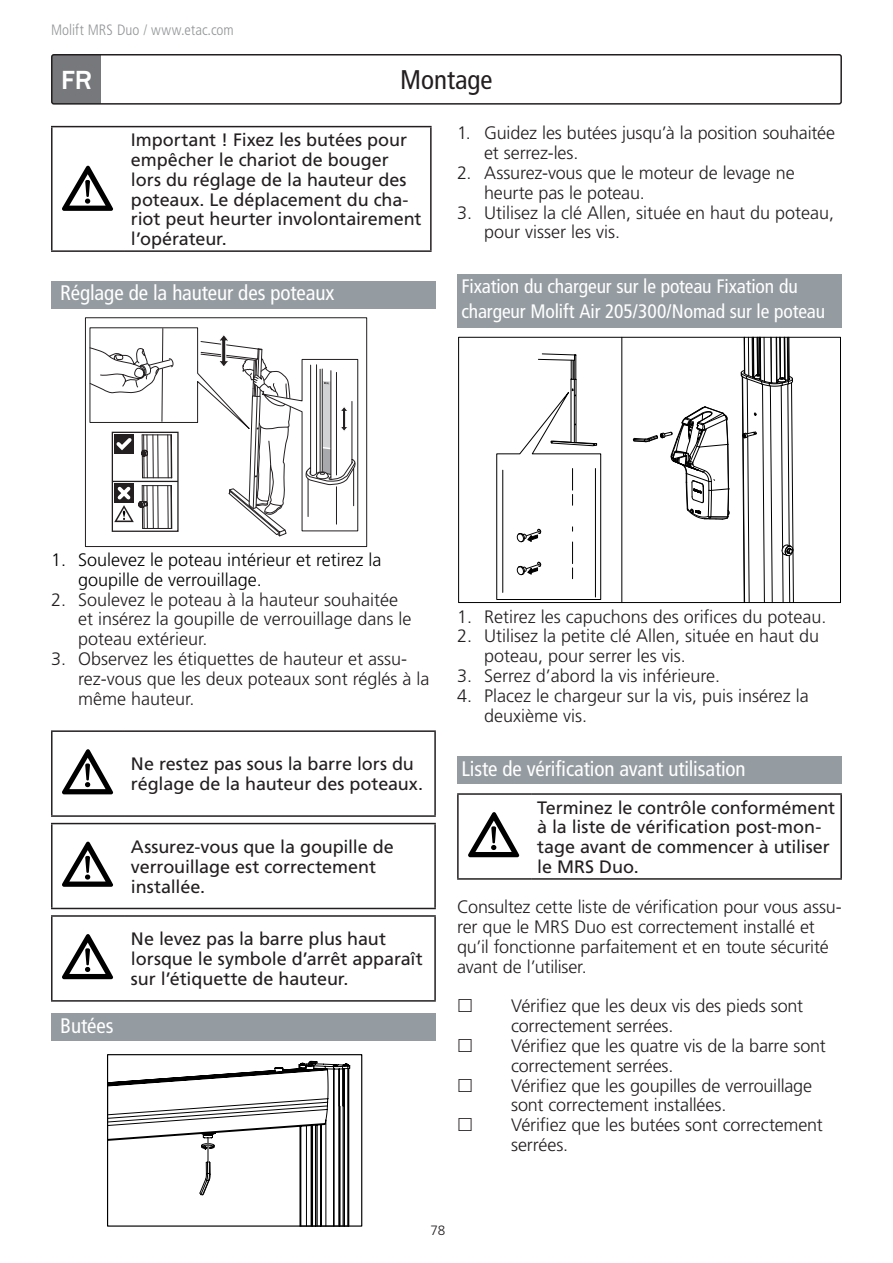
<style>
.page{position:relative;width:893px;height:1263px;background:#fff}
.page>*{position:absolute;margin:0;border:0;box-sizing:border-box;transform-origin:0 0}
.Chapter_header{font:condensed 27px "Frutiger LT Pro";color:#231f20}
.t1{font:500 27px "Franklin Gothic";color:#fff}
.Paragraph_header_-_on_grey_ruler{font:condensed 21px "Frutiger LT Pro";letter-spacing:-.005em;color:#fff}
.Paragraph_header_-_on_gray_ruler_-_3_lin{font:condensed 19.5px/25.2px "Frutiger LT Pro";letter-spacing:-.005em;color:#fff}
.Body_text{font:300 18px/19.8px "Frutiger LT Pro";color:#231f20}
.Body_text-2{font:18px/19.8px "Frutiger LT Pro";letter-spacing:-.005em;color:#231f20}
.t2{font:300 18px/19.8px "Frutiger LT Pro";color:#000}
.t3{font:300 condensed 15px "Frutiger LT Pro";letter-spacing:.005em;color:#939598}
.t4{font:300 13.5px "Frutiger LT Pro";color:#231f20}
</style>
<div class="page">
<div style="left:52px;top:55px;width:49px;height:49px;background:#76787b"></div>
<div style="left:51px;top:54px;width:791px;height:51px;border:2px solid #231f20;border-radius:2px"></div>
<div style="left:51px;top:281px;width:385px;height:27px;background:#959ca1"></div>
<div style="left:51px;top:1013px;width:385px;height:28px;background:#959ca1"></div>
<hr style="left:51px;top:126px;width:74px;height:1px;background:#231f20">
<hr style="left:51px;top:127px;width:2px;height:123px;background:#231f20">
<hr style="left:125px;top:126px;width:307px;height:1px;background:#231f20">
<hr style="left:430px;top:127px;width:2px;height:123px;background:#231f20">
<hr style="left:51px;top:250px;width:74px;height:2px;background:#231f20">
<hr style="left:125px;top:250px;width:307px;height:2px;background:#231f20">
<svg style="left:62px;top:166px;width:51px;height:45px"></svg>
<svg style="left:89px;top:327px;width:269px;height:210px"></svg>
<div style="left:85px;top:317px;width:282px;height:230px;border:1px solid #231f20"></div>
<hr style="left:51px;top:730px;width:74px;height:2px;background:#231f20">
<hr style="left:51px;top:732px;width:2px;height:83px;background:#231f20">
<hr style="left:125px;top:730px;width:311px;height:2px;background:#231f20">
<hr style="left:434px;top:732px;width:2px;height:83px;background:#231f20">
<hr style="left:51px;top:815px;width:74px;height:2px;background:#231f20">
<hr style="left:125px;top:815px;width:311px;height:2px;background:#231f20">
<svg style="left:62px;top:749px;width:51px;height:45px"></svg>
<hr style="left:51px;top:823px;width:74px;height:1px;background:#231f20">
<hr style="left:51px;top:824px;width:2px;height:84px;background:#231f20">
<hr style="left:125px;top:823px;width:311px;height:1px;background:#231f20">
<hr style="left:434px;top:824px;width:2px;height:84px;background:#231f20">
<hr style="left:51px;top:908px;width:74px;height:1px;background:#231f20">
<hr style="left:125px;top:908px;width:311px;height:1px;background:#231f20">
<svg style="left:62px;top:842px;width:51px;height:45px"></svg>
<hr style="left:51px;top:915px;width:74px;height:2px;background:#231f20">
<hr style="left:51px;top:917px;width:2px;height:83px;background:#231f20">
<hr style="left:125px;top:915px;width:311px;height:2px;background:#231f20">
<hr style="left:434px;top:917px;width:2px;height:83px;background:#231f20">
<hr style="left:51px;top:1000px;width:74px;height:2px;background:#231f20">
<hr style="left:125px;top:1000px;width:311px;height:2px;background:#231f20">
<svg style="left:62px;top:934px;width:51px;height:45px"></svg>
<div style="left:107px;top:1054px;width:255px;height:173px;border:1px solid #000"></div>
<svg style="left:107px;top:1061px;width:243px;height:165px"></svg>
<div style="left:457px;top:274px;width:385px;height:54px;background:#959ca1"></div>
<div style="left:457px;top:757px;width:385px;height:27px;background:#959ca1"></div>
<hr style="left:758px;top:337px;width:1px;height:38px;background:#000">
<hr style="left:752px;top:337px;width:1px;height:40px;background:#000">
<hr style="left:748px;top:337px;width:1px;height:39px;background:#000">
<hr style="left:787px;top:337px;width:1px;height:43px;background:#000">
<hr style="left:764px;top:337px;width:1px;height:44px;background:#000">
<hr style="left:753px;top:337px;width:1px;height:40px;background:#000">
<hr style="left:771px;top:337px;width:1px;height:46px;background:#000">
<hr style="left:744px;top:337px;width:1px;height:36px;background:#000">
<hr style="left:757px;top:337px;width:1px;height:38px;background:#000">
<hr style="left:759px;top:337px;width:2px;height:43px;background:#000">
<hr style="left:780px;top:337px;width:1px;height:41px;background:#000">
<hr style="left:784px;top:337px;width:1px;height:42px;background:#000">
<hr style="left:788px;top:337px;width:2px;height:43px;background:#000">
<hr style="left:776px;top:337px;width:1px;height:46px;background:#000">
<svg style="left:740px;top:369px;width:54px;height:232px"></svg>
<svg style="left:496px;top:353px;width:105px;height:247px"></svg>
<div style="left:458px;top:337px;width:383px;height:266px;border:1px solid #000"></div>
<hr style="left:621px;top:337px;width:1px;height:265px;background:#000">
<svg style="left:632px;top:406px;width:98px;height:114px"></svg>
<hr style="left:457px;top:793px;width:74px;height:2px;background:#231f20">
<hr style="left:457px;top:795px;width:2px;height:83px;background:#231f20">
<hr style="left:531px;top:793px;width:311px;height:2px;background:#231f20">
<hr style="left:840px;top:795px;width:2px;height:83px;background:#231f20">
<hr style="left:457px;top:878px;width:74px;height:2px;background:#231f20">
<hr style="left:531px;top:878px;width:311px;height:2px;background:#231f20">
<svg style="left:468px;top:812px;width:51px;height:45px"></svg>
<p class="t3" style="left:51px;top:22px;width:184px">Molift MRS Duo / www.etac.com</p>
<h1 class="t1" style="left:61px;top:63px;width:33px">FR</h1>
<p class="Chapter_header" style="left:400px;top:63px;width:94px">Montage</p>
<p class="Body_text-2" style="left:131px;top:130px;width:292px">Important ! Fixez les butées pour empêcher le chariot de bouger lors du réglage de la hauteur des poteaux. Le déplacement du cha&shy;riot peut heurter involontairement l’opérateur.</p>
<p class="Paragraph_header_-_on_grey_ruler" style="left:60px;top:281px;width:276px">Réglage de la hauteur des poteaux</p>
<p class="Body_text" style="left:484px;top:123px;width:352px;text-indent:-27px">1. Guidez les butées jusqu’à la position souhaitée et serrez-les.</p>
<p class="Body_text" style="left:484px;top:163px;width:312px;text-indent:-27px">2. Assurez-vous que le moteur de levage ne heurte pas le poteau.</p>
<p class="Body_text" style="left:484px;top:203px;width:352px;text-indent:-27px">3. Utilisez la clé Allen, située en haut du poteau, pour visser les vis.</p>
<p class="Paragraph_header_-_on_gray_ruler_-_3_lin" style="left:461px;top:273px;width:365px">Fixation du chargeur sur le poteau Fixation du chargeur Molift Air 205/300/Nomad sur le poteau</p>
<p class="t2" style="left:78px;top:550px;width:305px;text-indent:-27px">1. Soulevez le poteau intérieur et retirez la goupille de verrouillage.</p>
<p class="Body_text" style="left:78px;top:590px;width:335px;text-indent:-27px">2. Soulevez le poteau à la hauteur souhaitée et insérez la goupille de verrouillage dans le poteau extérieur.</p>
<p class="Body_text" style="left:78px;top:649px;width:353px;text-indent:-27px">3. Observez les étiquettes de hauteur et assu&shy;rez-vous que les deux poteaux sont réglés à la même hauteur.</p>
<p class="Body_text-2" style="left:131px;top:754px;width:294px">Ne restez pas sous la barre lors du réglage de la hauteur des poteaux.</p>
<p class="Paragraph_header_-_on_grey_ruler" style="left:60px;top:1013px;width:55px">Butées</p>
<p class="Body_text-2" style="left:131px;top:837px;width:264px">Assurez-vous que la goupille de verrouillage est correctement installée.</p>
<p class="Body_text-2" style="left:131px;top:929px;width:293px">Ne levez pas la barre plus haut lorsque le symbole d’arrêt apparaît sur l’étiquette de hauteur.</p>
<p class="Body_text" style="left:457px;top:607px;width:367px">1. Retirez les capuchons des orifices du poteau.</p>
<p class="Body_text" style="left:484px;top:626px;width:337px;text-indent:-27px">2. Utilisez la petite clé Allen, située en haut du poteau, pour serrer les vis.</p>
<p class="Body_text" style="left:457px;top:666px;width:261px">3. Serrez d’abord la vis inférieure.</p>
<p class="Body_text" style="left:484px;top:686px;width:326px;text-indent:-27px">4. Placez le chargeur sur la vis, puis insérez la deuxième vis.</p>
<p class="Paragraph_header_-_on_grey_ruler" style="left:461px;top:756px;width:286px">Liste de vérification avant utilisation</p>
<p class="Body_text-2" style="left:537px;top:797px;width:300px">Terminez le contrôle conformément à la liste de vérification post-mon&shy;tage avant de commencer à utiliser le MRS Duo.</p>
<p class="Body_text" style="left:457px;top:897px;width:386px">Consultez cette liste de vérification pour vous assu&shy;rer que le MRS Duo est correctement installé et qu’il fonctionne parfaitement et en toute sécurité avant de l’utiliser.</p>
<p class="Body_text" style="left:511px;top:996px;width:294px">Vérifiez que les deux vis des pieds sont correctement serrées.</p>
<p class="Body_text" style="left:511px;top:1036px;width:316px">Vérifiez que les quatre vis de la barre sont correctement serrées.</p>
<p class="Body_text" style="left:511px;top:1075px;width:303px">Vérifiez que les goupilles de verrouillage sont correctement installées.</p>
<p class="Body_text" style="left:511px;top:1115px;width:313px">Vérifiez que les butées sont correctement serrées.</p>
<p class="t4" style="left:430px;top:1222px;width:17px">78</p>
</div>
